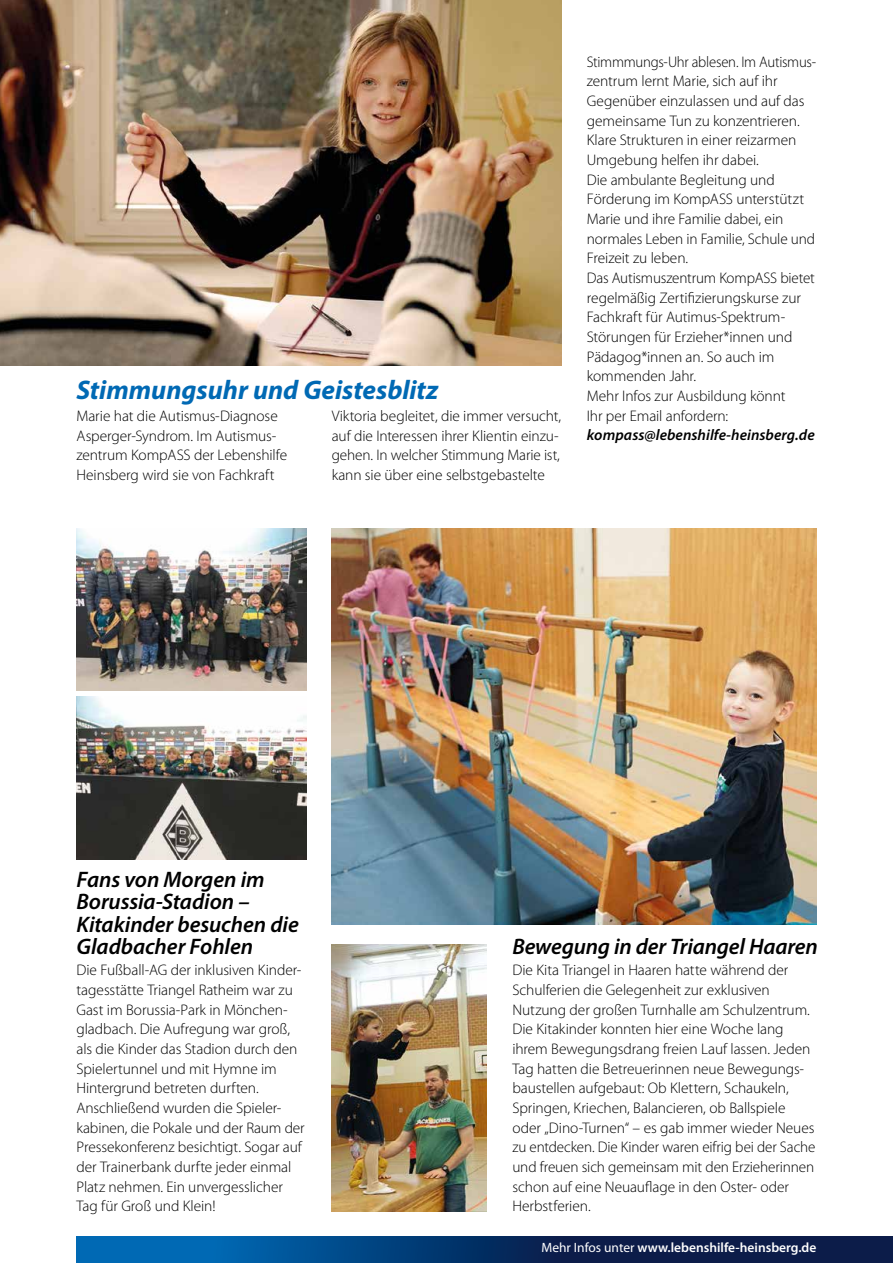
<style>
.page{position:relative;width:893px;height:1263px;background:#fff}
.page>*{position:absolute;margin:0;border:0;box-sizing:border-box;transform-origin:0 0}
.t1{font:italic 700 27px "Myriad Pro";color:#0069b4}
.t2{font:italic 600 22.5px/22.5px "Myriad Pro";letter-spacing:-.005em;color:#000}
.t3{font:300 15.3px/19.6px "Myriad Pro";letter-spacing:-.005em;color:#000}
.t4{font:300 15.3px/19.6px "Myriad Pro";letter-spacing:-.005em;color:#000;scale:.95 1}
.t5{font:italic 600 15.3px "Myriad Pro";letter-spacing:.005em;color:#000}
.t6{font:600 13.5px "Myriad Pro";color:#fff}
.s1{font-weight:400}
</style>
<div class="page">
<svg style="left:77px;top:1237px;width:816px;height:26px;background:#053871"></svg>
<img style="left:332px;top:528px;width:484px;height:397px">
<img style="left:332px;top:945px;width:155px;height:266px">
<img style="left:77px;top:697px;width:229px;height:162px">
<img style="left:77px;top:528px;width:229px;height:162px">
<img style="left:0;top:0;width:561px;height:366px">
<h1 class="t1" style="left:76px;top:375px;width:363px">Stimmungsuhr und Geistesblitz</h1>
<p class="t3" style="left:77px;top:406px;width:212px">Marie hat die Autismus-Diagnose Asperger-Syndrom. Im Autismus&shy;zentrum KompASS der Lebenshilfe Heinsberg wird sie von Fachkraft</p>
<p class="t3" style="left:332px;top:406px;width:231px">Viktoria begleitet, die immer versucht, auf die Interessen ihrer Klientin einzu&shy;gehen. In welcher Stimmung Marie ist, kann sie über eine selbstgebastelte</p>
<p class="t4" style="left:587px;top:52px;width:243px">Stimmmungs-Uhr ablesen. Im Autismus&shy;zentrum lernt Marie, sich auf ihr<br>Gegenüber einzulassen und auf das gemeinsame Tun zu konzentrieren.<br>Klare Strukturen in einer reizarmen<br>Umgebung helfen ihr dabei.<br>Die ambulante Begleitung und<br>Förderung im KompASS unterstützt<br>Marie und ihre Familie dabei, ein normales Leben in Familie, Schule und<br>Freizeit zu leben.<br>Das Autismuszentrum KompASS bietet regelmäßig Zertifizierungskurse zur<br>Fachkraft für Autimus-Spektrum-<br>Störungen für Erzieher*innen und<br>Pädagog*innen an. So auch im kommenden Jahr.<br>Mehr Infos zur Ausbildung könnt<br>Ihr per Email anfordern:</p>
<p class="t5" style="left:587px;top:427px;width:229px">kompass@lebenshilfe-heinsberg.de</p>
<h2 class="t2" style="left:77px;top:868px;width:224px">Fans von Morgen im<br>Borussia-Stadion –<br>Kitakinder besuchen die<br>Gladbacher Fohlen</h2>
<h2 class="t2" style="left:512px;top:936px;width:307px">Bewegung in der Triangel Haaren</h2>
<p class="t3" style="left:77px;top:961px;width:230px">Die Fußball-AG der inklusiven Kinder&shy;tagesstätte Triangel Ratheim war zu Gast im Borussia-Park in Mönchen&shy;gladbach. Die Aufregung war groß, als die Kinder das Stadion durch den Spielertunnel und mit Hymne im Hintergrund betreten durften.<br>Anschließend wurden die Spieler&shy;kabinen, die Pokale und der Raum der Pressekonferenz besichtigt. Sogar auf der Trainerbank durfte jeder einmal Platz nehmen. Ein unvergesslicher Tag für Groß und Klein!</p>
<p class="t3" style="left:512px;top:961px;width:305px">Die Kita Triangel in Haaren hatte während der Schulferien die Gelegenheit zur exklusiven Nutzung der großen Turnhalle am Schulzentrum.<br>Die Kitakinder konnten hier eine Woche lang ihrem Bewegungsdrang freien Lauf lassen. Jeden Tag hatten die Betreuerinnen neue Bewegungs&shy;baustellen aufgebaut: Ob Klettern, Schaukeln, Springen, Kriechen, Balancieren, ob Ballspiele oder „Dino-Turnen“ – es gab immer wieder Neues zu entdecken. Die Kinder waren eifrig bei der Sache und freuen sich gemeinsam mit den Erzieherinnen schon auf eine Neuauflage in den Oster- oder Herbstferien.</p>
<p class="t6" style="left:541px;top:1239px;width:277px"><span class="s1">Mehr Infos unter</span> www.lebenshilfe-heinsberg.de</p>
</div>
